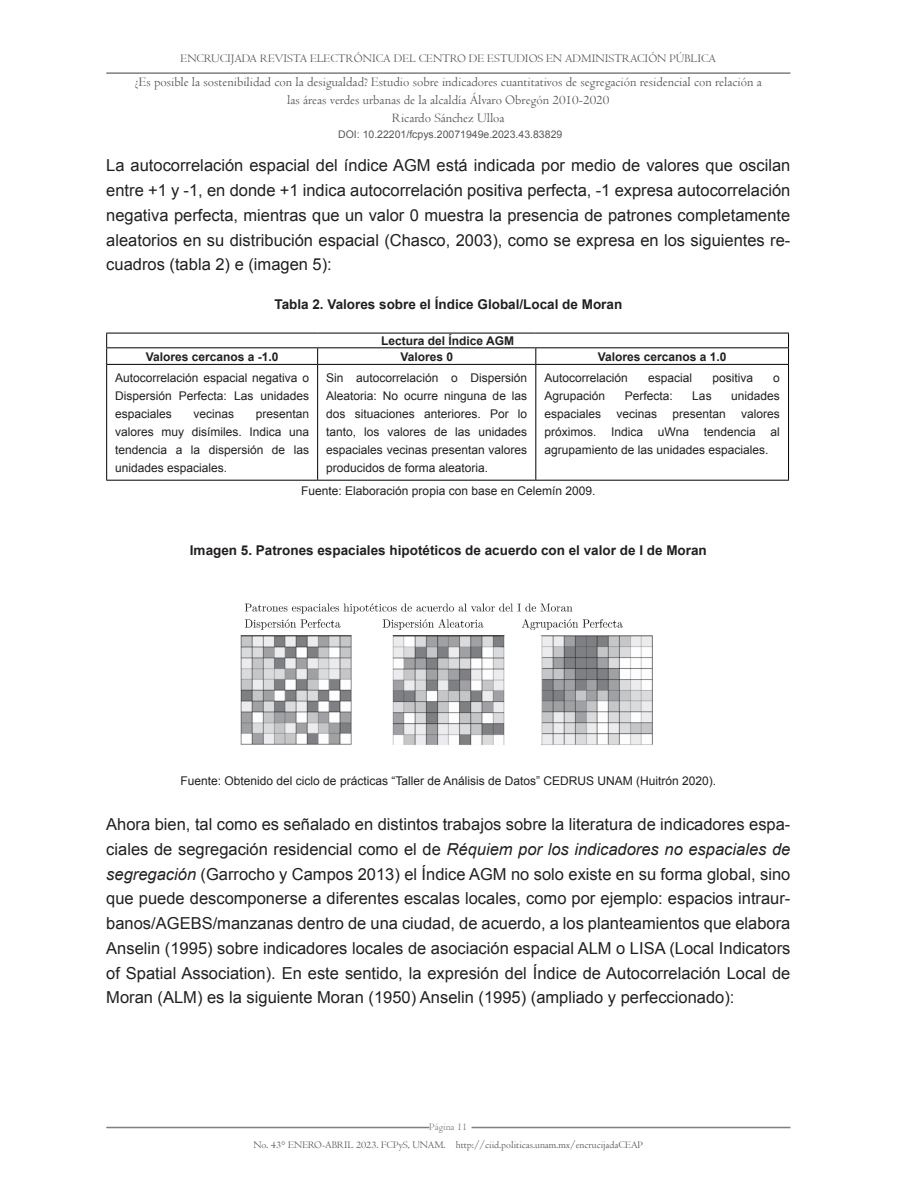
<style>
.page{position:relative;width:918px;height:1188px;background:#fff}
.page>*{position:absolute;margin:0;border:0;box-sizing:border-box;transform-origin:0 0}
.t1{font:16.5px/24.8px "Arial";color:#231f20;text-align:justify}
.t2{font:13.5px/18px "Centaur";color:#585858;text-align:center}
.t3{font:700 13.5px "Arial";color:#231f20}
.t4{font:12px/18px "Arial";color:#231f20;text-align:justify}
.t5{font:12px "Centaur";color:#585858}
.t6{font:700 12px "Arial";color:#231f20}
.t7{font:10.5px "Centaur";color:#585858}
.t8{font:10.5px "Arial";color:#585858}
.t9{font:10.5px "Centaur";color:#7f7f7f}
.s1{font-style:italic}
</style>
<div class="page">
<hr style="left:106px;top:72px;width:684px;height:2px;background:#7f7f7f">
<hr style="left:106px;top:1127px;width:323px;height:1px;background:#7f7f7f">
<hr style="left:472px;top:1127px;width:318px;height:1px;background:#7f7f7f">
<hr style="left:106px;top:333px;width:212px;height:1px;background:#000">
<hr style="left:318px;top:333px;width:218px;height:1px;background:#000">
<hr style="left:536px;top:333px;width:253px;height:1px;background:#000">
<hr style="left:106px;top:347px;width:212px;height:1px;background:#000">
<svg style="left:106px;top:333px;width:1px;height:31px"></svg>
<hr style="left:106px;top:364px;width:212px;height:1px;background:#000">
<hr style="left:106px;top:365px;width:1px;height:115px;background:#000">
<hr style="left:106px;top:480px;width:212px;height:1px;background:#000">
<hr style="left:318px;top:347px;width:218px;height:1px;background:#000">
<svg style="left:317px;top:348px;width:1px;height:16px"></svg>
<hr style="left:318px;top:364px;width:218px;height:1px;background:#000">
<hr style="left:317px;top:365px;width:1px;height:115px;background:#000">
<hr style="left:318px;top:480px;width:218px;height:1px;background:#000">
<hr style="left:536px;top:347px;width:253px;height:1px;background:#000">
<svg style="left:535px;top:348px;width:1px;height:16px"></svg>
<svg style="left:788px;top:333px;width:1px;height:31px"></svg>
<hr style="left:536px;top:364px;width:253px;height:1px;background:#000">
<hr style="left:535px;top:365px;width:1px;height:115px;background:#000">
<hr style="left:788px;top:365px;width:1px;height:115px;background:#000">
<hr style="left:536px;top:480px;width:253px;height:1px;background:#000">
<img style="left:240px;top:603px;width:413px;height:142px">
<p class="t5" style="left:181px;top:51px;width:537px">ENCRUCIJADA REVISTA ELECTRÓNICA DEL CENTRO DE ESTUDIOS EN ADMINISTRACIÓN PÚBLICA</p>
<p class="t2" style="left:135px;top:73px;width:628px">¿Es posible la sostenibilidad con la desigualdad? Estudio sobre indicadores cuantitativos de segregación residencial con relación a las áreas verdes urbanas de la alcaldía Álvaro Obregón 2010-2020<br>Ricardo Sánchez Ulloa</p>
<p class="t8" style="left:338px;top:128px;width:226px">DOI: 10.22201/fcpys.20071949e.2023.43.83829</p>
<p class="t1" style="left:106px;top:153px;width:686px">La autocorrelación espacial del índice AGM está indicada por medio de valores que oscilan entre +1 y -1, en donde +1 indica autocorrelación positiva perfecta, -1 expresa autocorrelación negativa perfecta, mientras que un valor 0 muestra la presencia de patrones completamente aleatorios en su distribución espacial (Chasco, 2003), como se expresa en los siguientes re&shy;cuadros (tabla 2) e (imagen 5):</p>
<p class="t3" style="left:274px;top:295px;width:349px">Tabla 2. Valores sobre el Índice Global/Local de Moran</p>
<p class="t6" style="left:381px;top:333px;width:134px">Lectura del Índice AGM</p>
<p class="t6" style="left:146px;top:349px;width:134px">Valores cercanos a -1.0</p>
<p class="t6" style="left:400px;top:349px;width:54px">Valores 0</p>
<p class="t6" style="left:598px;top:349px;width:130px">Valores cercanos a 1.0</p>
<p class="t4" style="left:115px;top:369px;width:195px">Autocorrelación espacial negativa o Dispersión Perfecta: Las unidades espaciales</p>
<p class="t4" style="left:326px;top:369px;width:203px">Sin autocorrelación o Dispersión Aleatoria: No ocurre ninguna de las dos situaciones anteriores. Por lo tanto, los valores de las unidades espaciales vecinas presentan valores producidos de forma aleatoria.</p>
<p class="t4" style="left:544px;top:369px;width:85px">Autocorrelación</p>
<p class="t4" style="left:648px;top:369px;width:46px">espacial</p>
<p class="t4" style="left:712px;top:369px;width:42px">positiva</p>
<p class="t4" style="left:773px;top:369px;width:8px">o</p>
<p class="t4" style="left:544px;top:387px;width:62px">Agrupación</p>
<p class="t4" style="left:625px;top:387px;width:50px">Perfecta:</p>
<p class="t4" style="left:692px;top:387px;width:21px">Las</p>
<p class="t4" style="left:731px;top:387px;width:50px">unidades</p>
<p class="t4" style="left:544px;top:405px;width:58px">espaciales</p>
<p class="t4" style="left:616px;top:405px;width:42px">vecinas</p>
<p class="t4" style="left:673px;top:405px;width:55px">presentan</p>
<p class="t4" style="left:193px;top:405px;width:42px">vecinas</p>
<p class="t4" style="left:544px;top:405px;width:237px;text-indent:197px">valores próximos. Indica uWna tendencia al agrupamiento de las unidades espaciales.</p>
<p class="t4" style="left:301px;top:482px;width:296px">Fuente: Elaboración propia con base en Celemín 2009.</p>
<p class="t4" style="left:115px;top:405px;width:195px;text-indent:141px">presentan valores muy disímiles. Indica una tendencia a la dispersión de las unidades espaciales.</p>
<p class="t3" style="left:190px;top:542px;width:518px">Imagen 5. Patrones espaciales hipotéticos de acuerdo con el valor de I de Moran</p>
<p class="t4" style="left:181px;top:772px;width:537px">Fuente: Obtenido del ciclo de prácticas “Taller de Análisis de Datos” CEDRUS UNAM (Huitrón 2020).</p>
<p class="t1" style="left:106px;top:812px;width:686px">Ahora bien, tal como es señalado en distintos trabajos sobre la literatura de indicadores espa&shy;ciales de segregación residencial como el de <span class="s1">Réquiem por los indicadores no espaciales de segregación</span> (Garrocho y Campos 2013) el Índice AGM no solo existe en su forma global, sino que puede descomponerse a diferentes escalas locales, como por ejemplo: espacios intraur&shy;banos/AGEBS/manzanas dentro de una ciudad, de acuerdo, a los planteamientos que elabora Anselin (1995) sobre indicadores locales de asociación espacial ALM o LISA (Local Indicators of Spatial Association). En este sentido, la expresión del Índice de Autocorrelación Local de Moran (ALM) es la siguiente Moran (1950) Anselin (1995) (ampliado y perfeccionado):</p>
<p class="t9" style="left:429px;top:1120px;width:40px">Página 11</p>
<p class="t7" style="left:254px;top:1138px;width:391px">No. 43° ENERO-ABRIL 2023. FCPyS, UNAM. http://ciid.politicas.unam.mx/encrucijadaCEAP</p>
</div>
